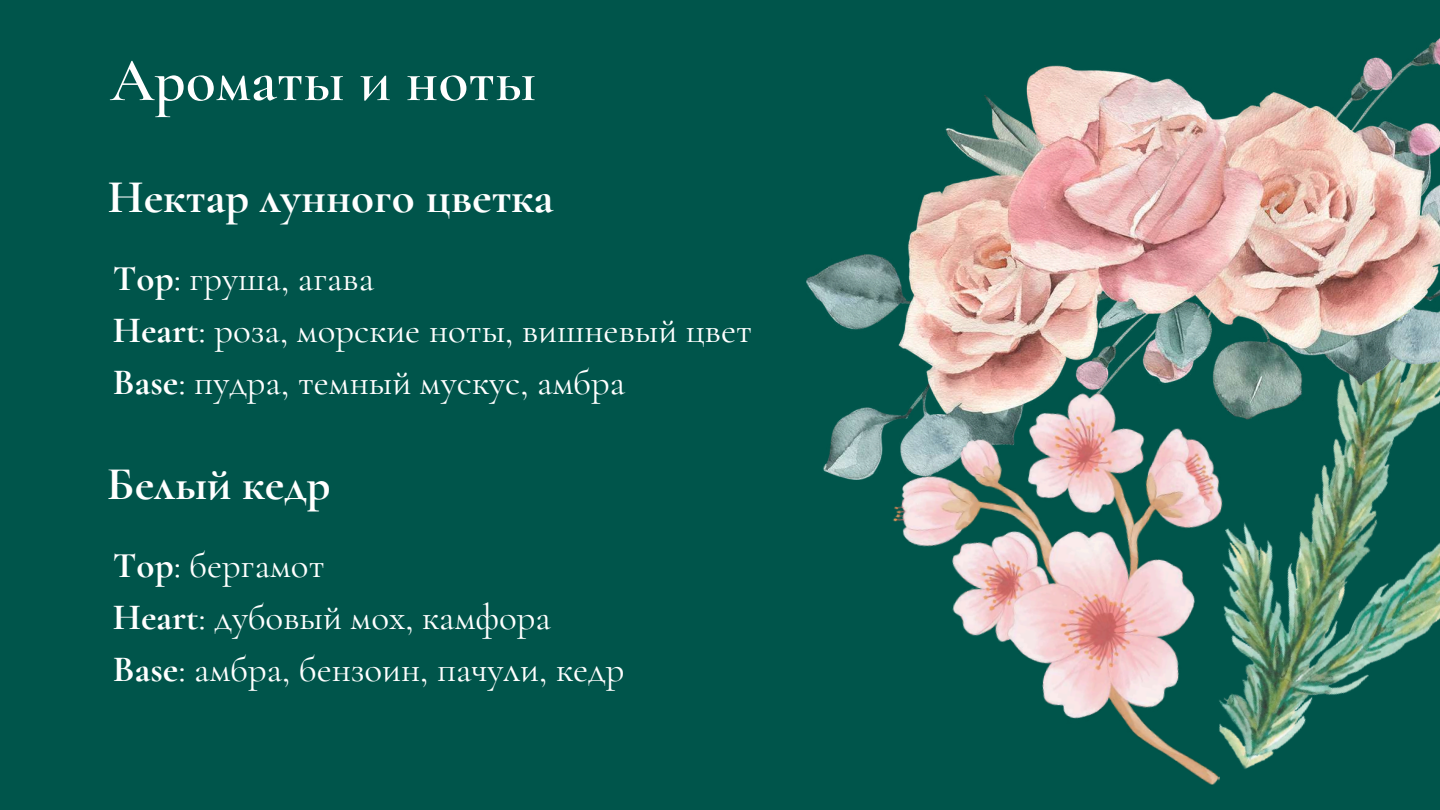
<style>
.page{position:relative;width:1440px;height:810px;background:#00554b}
.page>*{position:absolute;margin:0;border:0;box-sizing:border-box;transform-origin:0 0}
.t1{font:600 62px "Cormorant Garamond";color:#fff}
.t2{font:700 47px "Cormorant Garamond";color:#fff}
.t3{font:37px/51.8px "Cormorant Garamond";color:#fff}
.s1{font-weight:700}
</style>
<div class="page">
<img style="left:1283px;top:480px;width:157px;height:265px">
<img style="left:806px;top:38px;width:634px;height:442px">
<img style="left:852px;top:360px;width:431px;height:425px">
<h1 class="t1" style="left:110px;top:43px;width:428px">Ароматы и ноты</h1>
<p class="t2" style="left:108px;top:168px;width:447px">Нектар лунного цветка</p>
<p class="t3" style="left:113px;top:253px;width:641px"><span class="s1">Top</span>: груша, агава<br><span class="s1">Heart</span>: роза, морские ноты, вишневый цвет<br><span class="s1">Base</span>: пудра, темный мускус, амбра</p>
<p class="t2" style="left:107px;top:455px;width:225px">Белый кедр</p>
<p class="t3" style="left:113px;top:539px;width:513px"><span class="s1">Top</span>: бергамот<br><span class="s1">Heart</span>: дубовый мох, камфора<br><span class="s1">Base</span>: амбра, бензоин, пачули, кедр</p>
</div>
